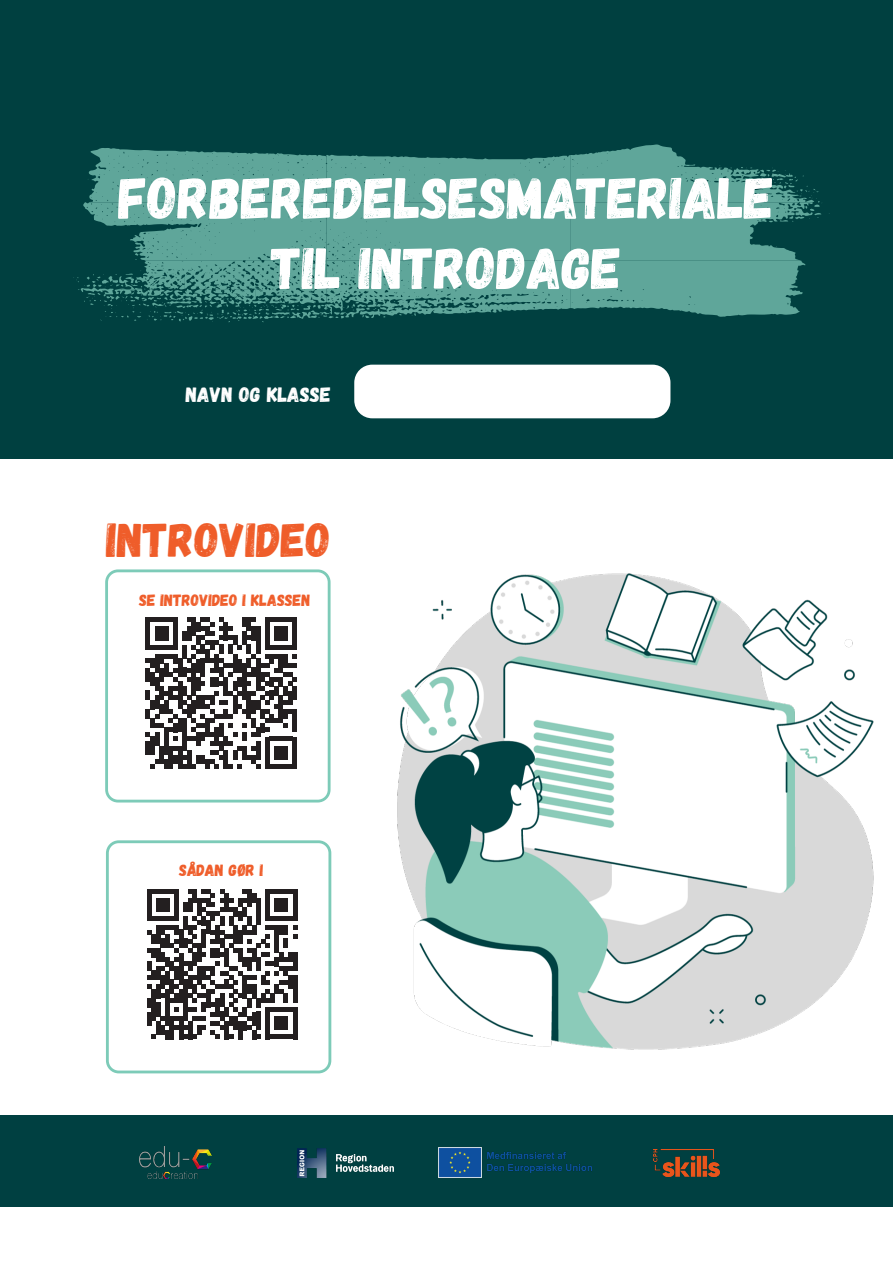
<style>
.page{position:relative;width:893px;height:1263px;background:#fff}
.page>*{position:absolute;margin:0;border:0;box-sizing:border-box;transform-origin:0 0}
.t1{font:58.5px "Gagalin";color:#fff}
.Overskrifter{font:48px "Gagalin";color:#ef5d2a}
.t2{font:21px "Gagalin";color:#fff}
.Overskrifter-2{font:16.5px "Gagalin";color:#ef5d2a}
</style>
<div class="page">
<div style="left:0;top:0;width:893px;height:458px;background:#004040"></div>
<svg style="left:83px;top:144px;width:731px;height:178px"></svg>
<div style="left:354px;top:365px;width:316px;height:53px;background:#fff;border-radius:18px"></div>
<div style="left:0;top:1115px;width:893px;height:91px;background:#004041"></div>
<img style="left:654px;top:1149px;width:65px;height:27px">
<img style="left:298px;top:1148px;width:96px;height:29px">
<img style="left:139px;top:1147px;width:73px;height:31px">
<img style="left:438px;top:1147px;width:154px;height:31px">
<div style="left:105px;top:569px;width:226px;height:233px;border:3px solid #7dcbb8;border-radius:11px"></div>
<svg style="left:146px;top:617px;width:151px;height:152px"></svg>
<hr style="left:146px;top:741px;width:4px;height:14px;background:#231f20">
<img style="left:397px;top:573px;width:477px;height:477px">
<div style="left:645px;top:728px;width:96px;height:112px;background:#fff"></div>
<div style="left:106px;top:840px;width:225px;height:233px;border:3px solid #7dcbb8;border-radius:11px"></div>
<svg style="left:147px;top:889px;width:150px;height:150px"></svg>
<hr style="left:147px;top:1012px;width:4px;height:13px;background:#231f20">
<p class="t1" style="left:119px;top:162px;width:657px">FORBEREDELSESMATERIALE</p>
<p class="t1" style="left:271px;top:232px;width:352px">TIL INTRODAGE</p>
<p class="t2" style="left:186px;top:381px;width:147px">NAVN OG KLASSE</p>
<p class="Overskrifter" style="left:107px;top:510px;width:226px">INTROVIDEO</p>
<p class="Overskrifter-2" style="left:139px;top:590px;width:173px">SE INTROVIDEO I KLASSEN</p>
<p class="Overskrifter-2" style="left:179px;top:860px;width:86px">SÅDAN GØR I</p>
</div>
